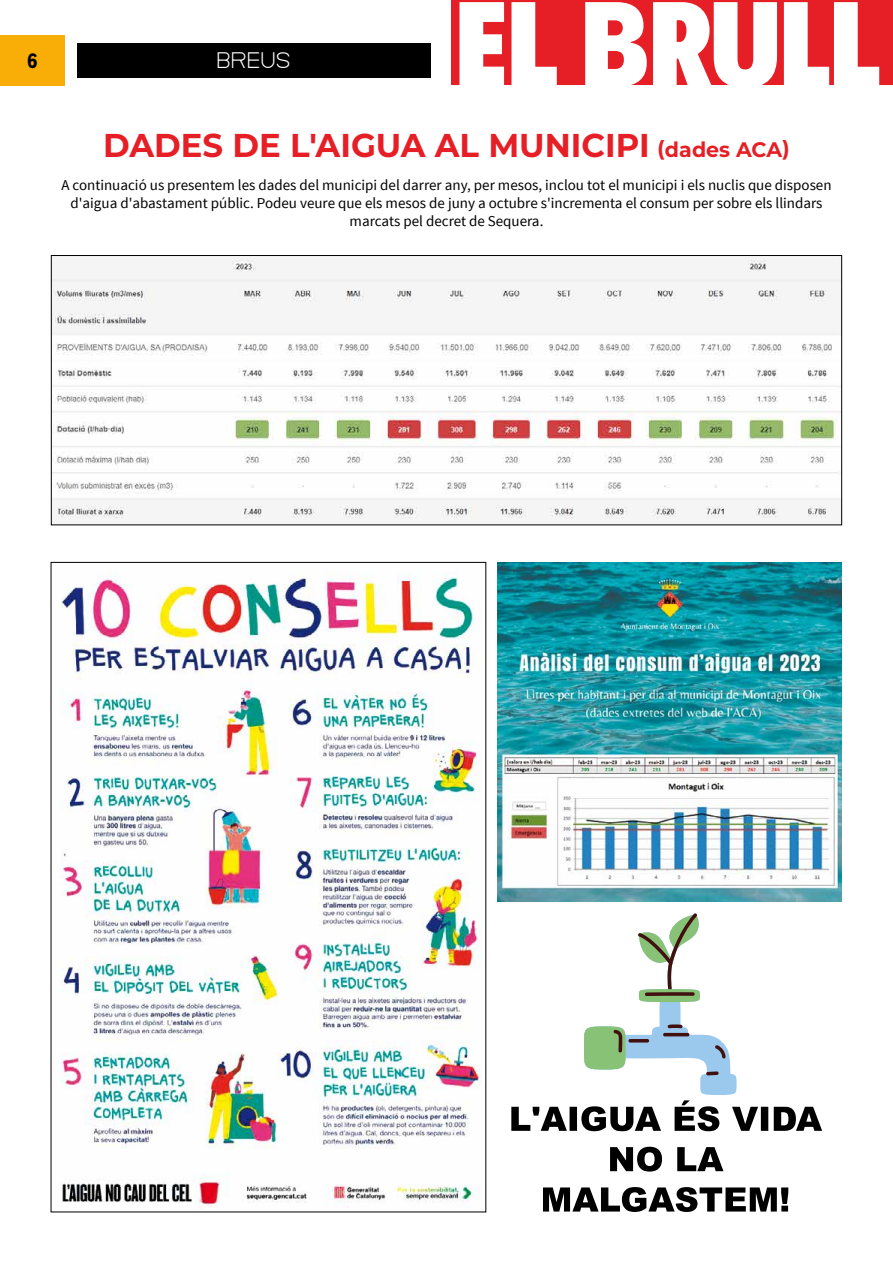
<style>
.page{position:relative;width:893px;height:1263px;background:#fff}
.page>*{position:absolute;margin:0;border:0;box-sizing:border-box;transform-origin:0 0}
.t1{font:900 122.4px "Decalotype";color:#fff}
.t2{font:700 33px "Montserrat";color:#e51f25}
.t3{font:700 21px "Decalotype";color:#000}
.t4{font:200 18px "Lorano";color:#fff}
.t5{font:15px/18px "Source Sans Pro";color:#000;text-align:center}
.t6{font:12.45px "Cambria";color:#000}
.s1{font-size:21px}
</style>
<div class="page">
<div style="left:451px;top:0;width:441px;height:85px;background:#e51f25"></div>
<div style="left:77px;top:43px;width:353px;height:34px;background:#000"></div>
<div style="left:0;top:35px;width:65px;height:50px;background:#f8ad07"></div>
<img style="left:53px;top:257px;width:787px;height:266px">
<img style="left:61px;top:572px;width:420px;height:637px">
<img style="left:497px;top:562px;width:345px;height:339px">
<svg style="left:543px;top:1187px;width:245px;height:25px"></svg>
<svg style="left:610px;top:1147px;width:113px;height:24px"></svg>
<svg style="left:511px;top:913px;width:311px;height:218px"></svg>
<h3 class="t3" style="left:28px;top:46px;width:12px">6</h3>
<p class="t4" style="left:216px;top:45px;width:76px">BREUS</p>
<h1 class="t1" style="left:456px;top:-41px;width:426px">EL BRULL</h1>
<h2 class="t2" style="left:103px;top:122px;width:688px">DADES DE L'AIGUA AL MUNICIPI <span class="s1">(dades ACA)</span></h2>
<p class="t5" style="left:61px;top:176px;width:772px">A continuació us presentem les dades del municipi del darrer any, per mesos, inclou tot el municipi i els nuclis que disposen d'aigua d'abastament públic. Podeu veure que els mesos de juny a octubre s'incrementa el consum per sobre els llindars marcats pel decret de Sequera.</p>
<p class="t6" style="left:50px;top:199px;width:774px">A continuació us presentem les dades del municipi del darrer any, per mesos, inclou tot el municipi i els nuclis que disposen d’aigua d’abastament</p>
</div>
